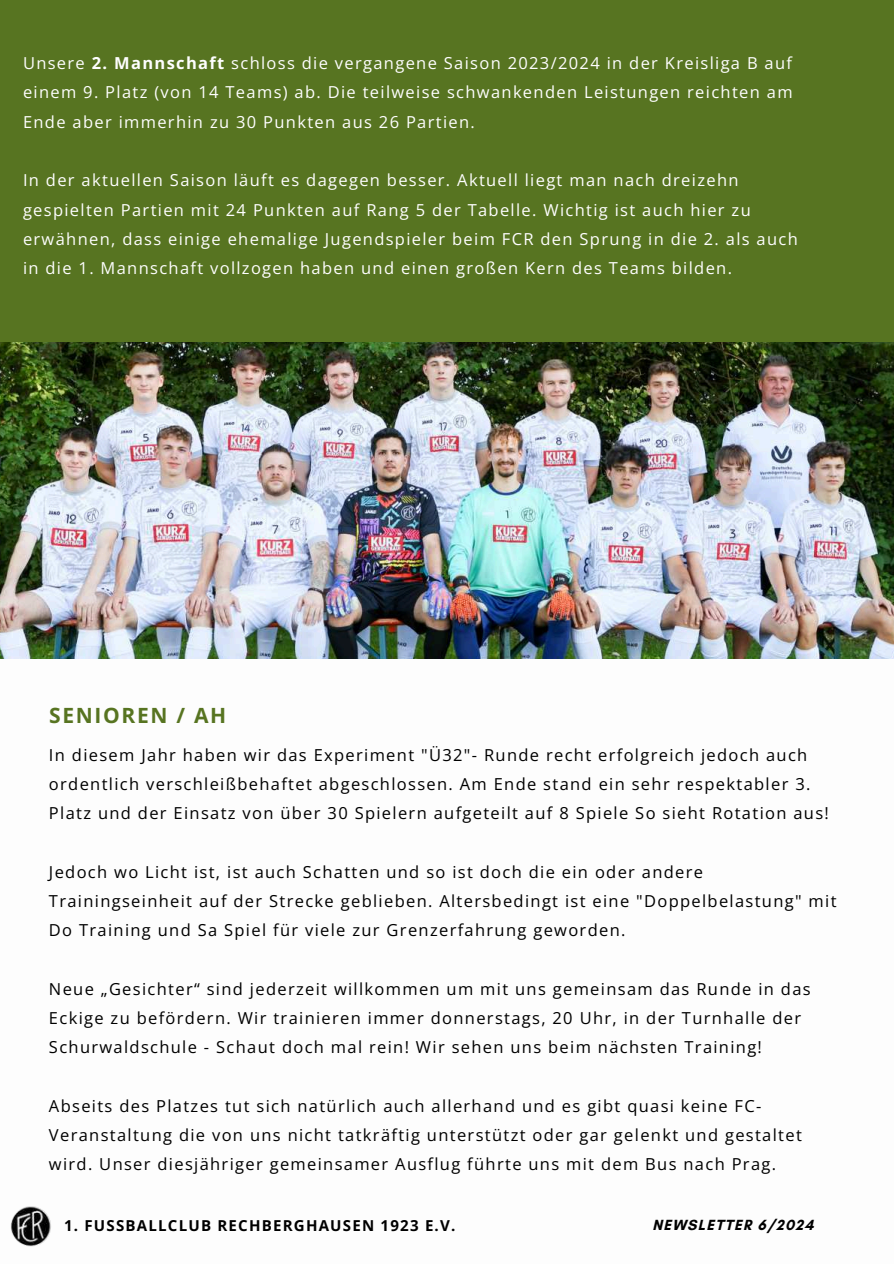
<style>
.page{position:relative;width:894px;height:1264px;background:#fff}
.page>*{position:absolute;margin:0;border:0;box-sizing:border-box;transform-origin:0 0}
.t1{font:700 21px "Open Sans";letter-spacing:.08em;color:#577421}
.t2{font:16.5px/29.2px "Open Sans";letter-spacing:.08em;color:#000}
.t3{font:16.5px/29.2px "Open Sans";letter-spacing:.08em;color:#fefefe;text-align:justify}
.t4{font:700 15px "Open Sans";letter-spacing:.08em;color:#000}
.t5{font:700 15px "Glacial Indifference";letter-spacing:.08em;color:#000}
.s1{font-weight:700}
</style>
<div class="page">
<div style="left:0;top:0;width:893px;height:354px;background:#577421"></div>
<img style="left:0;top:343px;width:893px;height:315px">
<img style="left:11px;top:1206px;width:40px;height:40px;border-radius:50%">
<p class="t3" style="left:23px;top:48px;width:771px">Unsere <span class="s1">2. Mannschaft</span> schloss die vergangene Saison 2023/2024 in der Kreisliga B auf einem 9. Platz (von 14 Teams) ab. Die teilweise schwankenden Leistungen reichten am Ende aber immerhin zu 30 Punkten aus 26 Partien.</p>
<p class="t3" style="left:23px;top:165px;width:776px;text-align:left">In der aktuellen Saison läuft es dagegen besser. Aktuell liegt man nach dreizehn gespielten Partien mit 24 Punkten auf Rang 5 der Tabelle. Wichtig ist auch hier zu erwähnen, dass einige ehemalige Jugendspieler beim FCR den Sprung in die 2. als auch in die 1. Mannschaft vollzogen haben und einen großen Kern des Teams bilden.</p>
<p class="t1" style="left:49px;top:701px;width:178px">SENIOREN / AH</p>
<p class="t2" style="left:49px;top:739px;width:781px">In diesem Jahr haben wir das Experiment "Ü32"- Runde recht erfolgreich jedoch auch ordentlich verschleißbehaftet abgeschlossen. Am Ende stand ein sehr respektabler 3.<br>Platz und der Einsatz von über 30 Spielern aufgeteilt auf 8 Spiele So sieht Rotation aus!</p>
<p class="t2" style="left:49px;top:856px;width:788px">Jedoch wo Licht ist, ist auch Schatten und so ist doch die ein oder andere<br>Trainingseinheit auf der Strecke geblieben. Altersbedingt ist eine "Doppelbelastung" mit<br>Do Training und Sa Spiel für viele zur Grenzerfahrung geworden.</p>
<p class="t2" style="left:49px;top:973px;width:763px">Neue „Gesichter“ sind jederzeit willkommen um mit uns gemeinsam das Runde in das<br>Eckige zu befördern. Wir trainieren immer donnerstags, 20 Uhr, in der Turnhalle der<br>Schurwaldschule - Schaut doch mal rein! Wir sehen uns beim nächsten Training!</p>
<p class="t2" style="left:49px;top:1090px;width:754px">Abseits des Platzes tut sich natürlich auch allerhand und es gibt quasi keine FC-<br>Veranstaltung die von uns nicht tatkräftig unterstützt oder gar gelenkt und gestaltet wird. Unser diesjähriger gemeinsamer Ausflug führte uns mit dem Bus nach Prag.</p>
<p class="t4" style="left:64px;top:1214px;width:393px">1. FUSSBALLCLUB RECHBERGHAUSEN 1923 E.V.</p>
<p class="t5" style="left:652px;top:1215px;width:163px">NEWSLETTER 6/2024</p>
</div>
